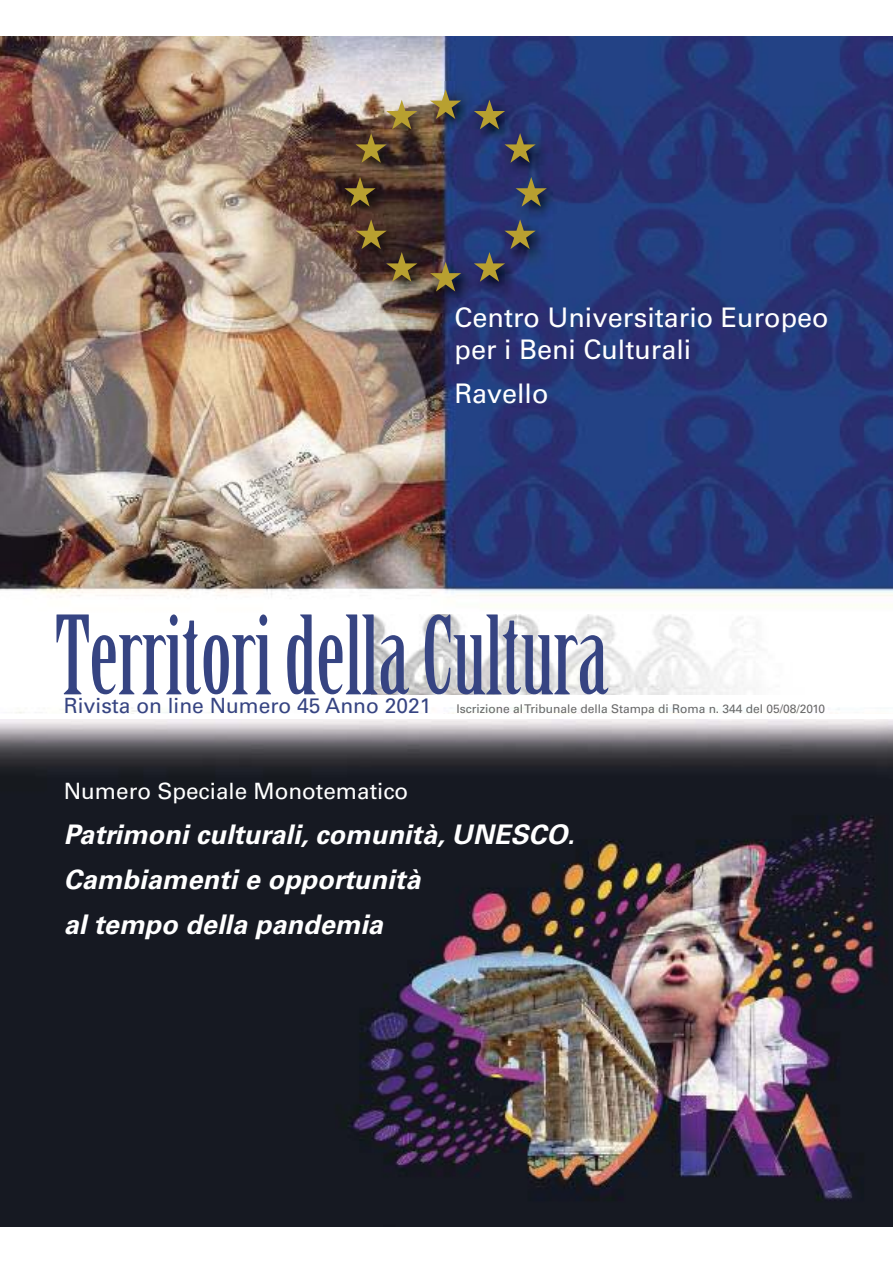
<style>
.page{position:relative;width:893px;height:1263px;background:#fff}
.page>*{position:absolute;margin:0;border:0;box-sizing:border-box;transform-origin:0 0}
.t1{font:106.5px "Birch Std";color:#364482}
.t2{font:italic 700 27px/45px "Univers";letter-spacing:.005em;color:#fff}
.t3{font:27px/32.4px "Univers";color:#fff}
.t4{font:22.5px "Univers";color:#fff}
.t5{font:12px "Univers";color:#686868}
.s1{font-size:21px;color:#364482}
</style>
<div class="page">
<img style="left:0;top:36px;width:893px;height:678px">
<img style="left:0;top:720px;width:893px;height:507px">
<img style="left:336px;top:81px;width:231px;height:231px">
<svg style="left:430px;top:89px;width:31px;height:30px"></svg>
<svg style="left:474px;top:100px;width:62px;height:63px;background:#3a4363"></svg>
<svg style="left:516px;top:177px;width:31px;height:30px"></svg>
<svg style="left:474px;top:219px;width:62px;height:63px;background:#394465"></svg>
<svg style="left:430px;top:262px;width:31px;height:30px"></svg>
<svg style="left:355px;top:100px;width:62px;height:63px;background:#776145"></svg>
<svg style="left:344px;top:177px;width:32px;height:30px"></svg>
<svg style="left:355px;top:219px;width:62px;height:63px;background:#503b26"></svg>
<img style="left:371px;top:614px;width:522px;height:80px">
<h2 class="t3" style="left:455px;top:303px;width:376px">Centro Universitario Europeo per i Beni Culturali</h2>
<h2 class="t3" style="left:455px;top:380px;width:95px">Ravello</h2>
<h1 class="t1" style="left:55px;top:611px;width:555px">Territori della Cultura</h1>
<p class="t5" style="left:64px;top:704px;width:763px"><span class="s1">Rivista on line Numero 45 Anno 2021</span> Iscrizione al Tribunale della Stampa di Roma n. 344 del 05/08/2010</p>
<h3 class="t4" style="left:64px;top:783px;width:346px">Numero Speciale Monotematico</h3>
<h2 class="t2" style="left:64px;top:815px;width:512px">Patrimoni culturali, comunità, UNESCO.<br>Cambiamenti e opportunità<br>al tempo della pandemia</h2>
</div>
